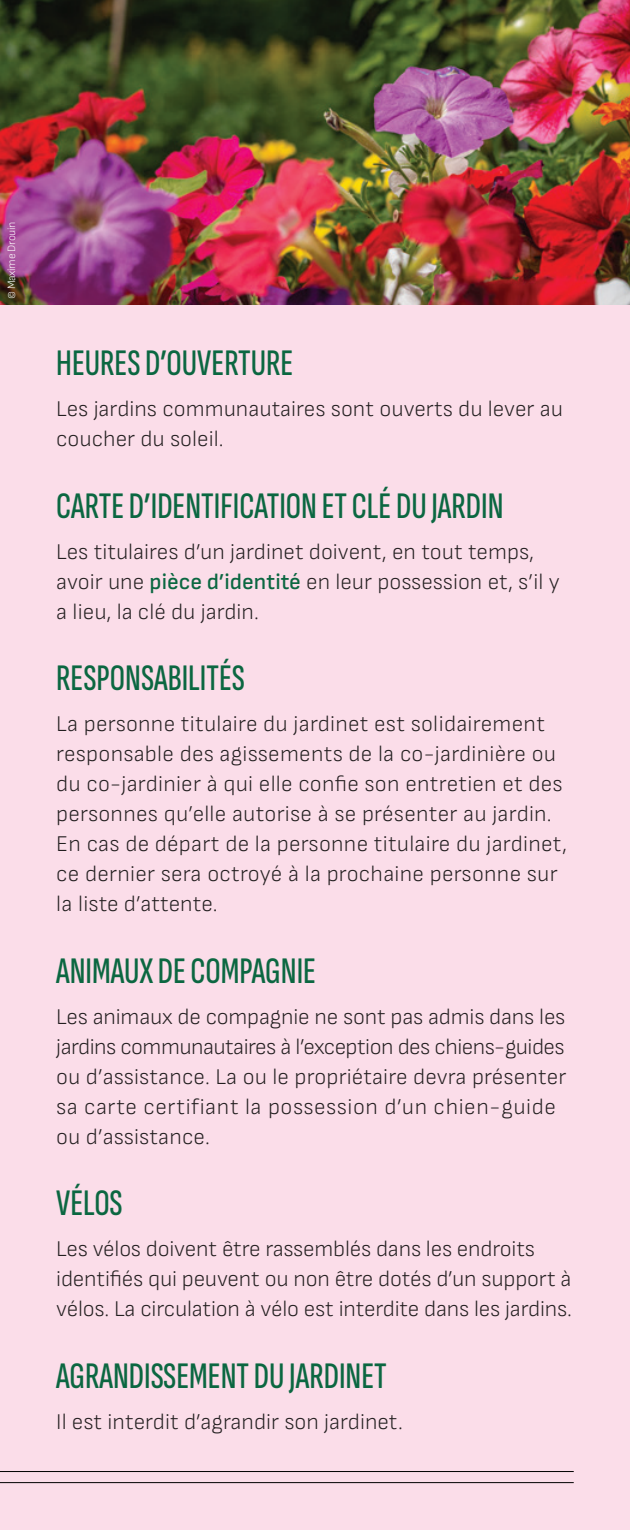
<style>
.page{position:relative;width:630px;height:1530px;background:#fbdde9}
.page>*{position:absolute;margin:0;border:0;box-sizing:border-box;transform-origin:0 0}
.t1{font:500 extra-condensed 37.5px "Sofia Sans";color:#0b6741}
.t2{font:300 22.5px/30px "Sofia Sans";color:#231f20}
.t3{font:300 11.25px "Sofia Sans";letter-spacing:-.03em;color:#fff}
.s1{font-weight:500;color:#0b6741}
</style>
<div class="page">
<img style="left:0;top:0;width:630px;height:304px">
<hr style="left:0;top:1482px;width:574px;height:1px;background:#010101">
<hr style="left:0;top:1471px;width:574px;height:1px;background:#010101">
<p class="t3" style="left:5px;top:299px;width:79px;rotate:-90deg">© Maxime Drouin</p>
<h1 class="t1" style="left:56px;top:342px;width:239px">HEURES D’OUVERTURE</h1>
<p class="t2" style="left:56px;top:394px;width:508px">Les jardins communautaires sont ouverts du lever au coucher du soleil.</p>
<h1 class="t1" style="left:56px;top:484px;width:449px">CARTE D’IDENTIFICATION ET CLÉ DU JARDIN</h1>
<p class="t2" style="left:56px;top:536px;width:505px">Les titulaires d’un jardinet doivent, en tout temps, avoir une <span class="s1">pièce d’identité</span> en leur possession et, s’il y a lieu, la clé du jardin.</p>
<h1 class="t1" style="left:56px;top:657px;width:190px">RESPONSABILITÉS</h1>
<p class="t2" style="left:56px;top:709px;width:512px">La personne titulaire du jardinet est solidairement responsable des agissements de la co-jardinière ou du co-jardinier à qui elle confie son entretien et des personnes qu’elle autorise à se présenter au jardin.<br>En cas de départ de la personne titulaire du jardinet, ce dernier sera octroyé à la prochaine personne sur la liste d’attente.</p>
<h1 class="t1" style="left:56px;top:949px;width:261px">ANIMAUX DE COMPAGNIE</h1>
<p class="t2" style="left:56px;top:1001px;width:512px">Les animaux de compagnie ne sont pas admis dans les jardins communautaires à l’exception des chiens-guides ou d’assistance. La ou le propriétaire devra présenter sa carte certifiant la possession d’un chien-guide ou d’assistance.</p>
<h1 class="t1" style="left:56px;top:1182px;width:68px">VÉLOS</h1>
<p class="t2" style="left:56px;top:1234px;width:517px">Les vélos doivent être rassemblés dans les endroits identifiés qui peuvent ou non être dotés d’un support à vélos. La circulation à vélo est interdite dans les jardins.</p>
<h1 class="t1" style="left:56px;top:1354px;width:332px">AGRANDISSEMENT DU JARDINET</h1>
<p class="t2" style="left:56px;top:1406px;width:348px">Il est interdit d’agrandir son jardinet.</p>
</div>
